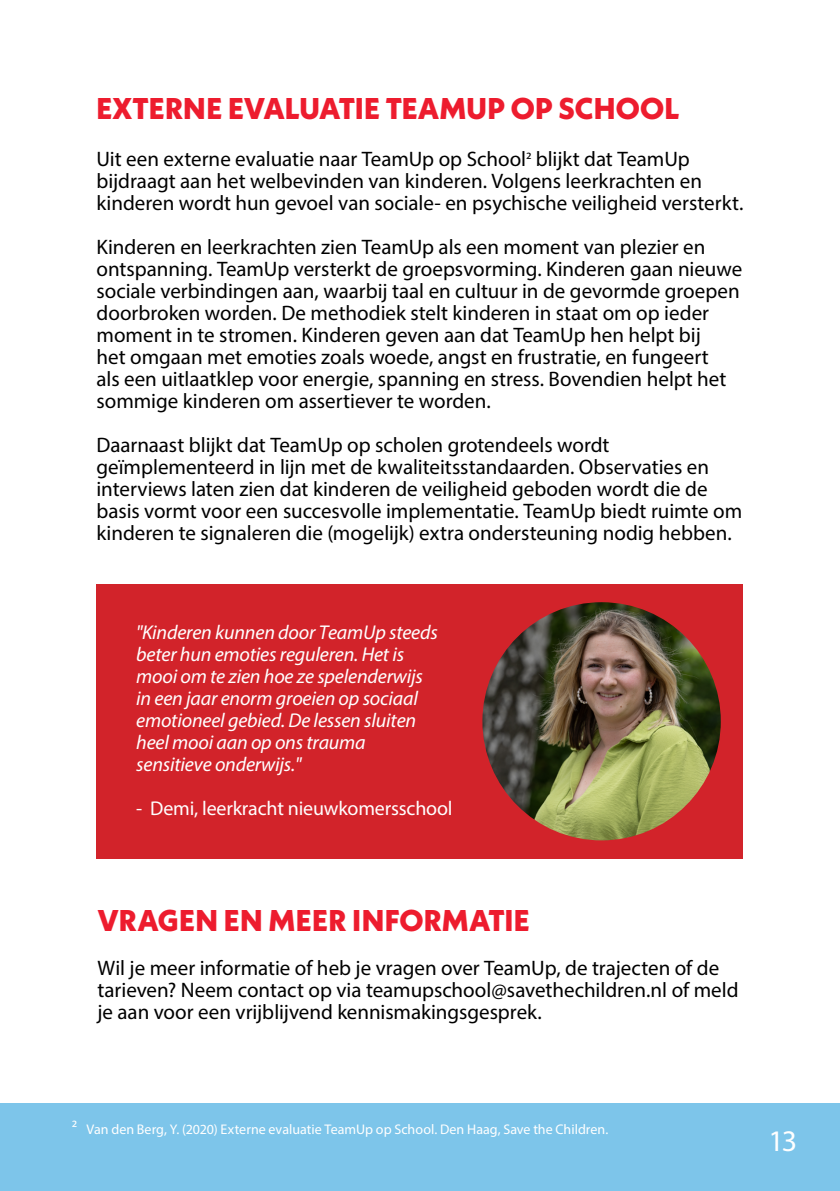
<style>
.page{position:relative;width:840px;height:1191px;background:#fff}
.page>*{position:absolute;margin:0;border:0;box-sizing:border-box;transform-origin:0 0}
.t1{font:800 30px "Neue Kabel";letter-spacing:.005em;color:#ed1c2e}
.t2{font:30px "Myriad Pro";color:#fff}
.t3{font:21px/22px "Myriad Pro";color:#000}
.t4{font:italic 20px/22px "Myriad Pro";letter-spacing:-.01em;color:#fff}
.t5{font:20px "Myriad Pro";letter-spacing:-.01em;color:#fff}
.t6{font:14px "Myriad Pro";color:#fff}
.s1{font-size:16px}
</style>
<div class="page">
<div style="left:96px;top:584px;width:646px;height:274px;background:#d2232a"></div>
<div style="left:0;top:1103px;width:839px;height:88px;background:#7dc5ea"></div>
<img style="left:482px;top:602px;width:238px;height:238px;border-radius:119px">
<h1 class="t1" style="left:96px;top:89px;width:584px">EXTERNE EVALUATIE TEAMUP OP SCHOOL</h1>
<p class="t3" style="left:96px;top:148px;width:648px">Uit een externe evaluatie naar TeamUp op School<span class="s1">2</span> blijkt dat TeamUp bijdraagt aan het welbevinden van kinderen. Volgens leerkrachten en kinderen wordt hun gevoel van sociale- en psychische veiligheid versterkt.</p>
<p class="t3" style="left:96px;top:236px;width:647px">Kinderen en leerkrachten zien TeamUp als een moment van plezier en ontspanning. TeamUp versterkt de groepsvorming. Kinderen gaan nieuwe sociale verbindingen aan, waarbij taal en cultuur in de gevormde groepen doorbroken worden. De methodiek stelt kinderen in staat om op ieder moment in te stromen. Kinderen geven aan dat TeamUp hen helpt bij<br>het omgaan met emoties zoals woede, angst en frustratie, en fungeert<br>als een uitlaatklep voor energie, spanning en stress. Bovendien helpt het sommige kinderen om assertiever te worden.</p>
<p class="t3" style="left:96px;top:434px;width:647px">Daarnaast blijkt dat TeamUp op scholen grotendeels wordt geïmplementeerd in lijn met de kwaliteitsstandaarden. Observaties en interviews laten zien dat kinderen de veiligheid geboden wordt die de basis vormt voor een succesvolle implementatie. TeamUp biedt ruimte om kinderen te signaleren die (mogelijk) extra ondersteuning nodig hebben.</p>
<p class="t4" style="left:136px;top:621px;width:303px">"Kinderen kunnen door TeamUp steeds beter hun emoties reguleren. Het is mooi om te zien hoe ze spelenderwijs in een jaar enorm groeien op sociaal emotioneel gebied. De lessen sluiten heel mooi aan op ons trauma sensitieve onderwijs."</p>
<p class="t5" style="left:136px;top:796px;width:317px">- Demi, leerkracht nieuwkomersschool</p>
<h1 class="t1" style="left:97px;top:901px;width:434px">VRAGEN EN MEER INFORMATIE</h1>
<p class="t3" style="left:97px;top:956px;width:642px">Wil je meer informatie of heb je vragen over TeamUp, de trajecten of de tarieven? Neem contact op via teamupschool@savethechildren.nl of meld je aan voor een vrijblijvend kennismakingsgesprek.</p>
<p class="t6" style="left:72px;top:1121px;width:537px"><span class="s1">2</span> Van den Berg, Y. (2020) Externe evaluatie TeamUp op School. Den Haag, Save the Children.</p>
<h1 class="t2" style="left:768px;top:1122px;width:30px">13</h1>
</div>
